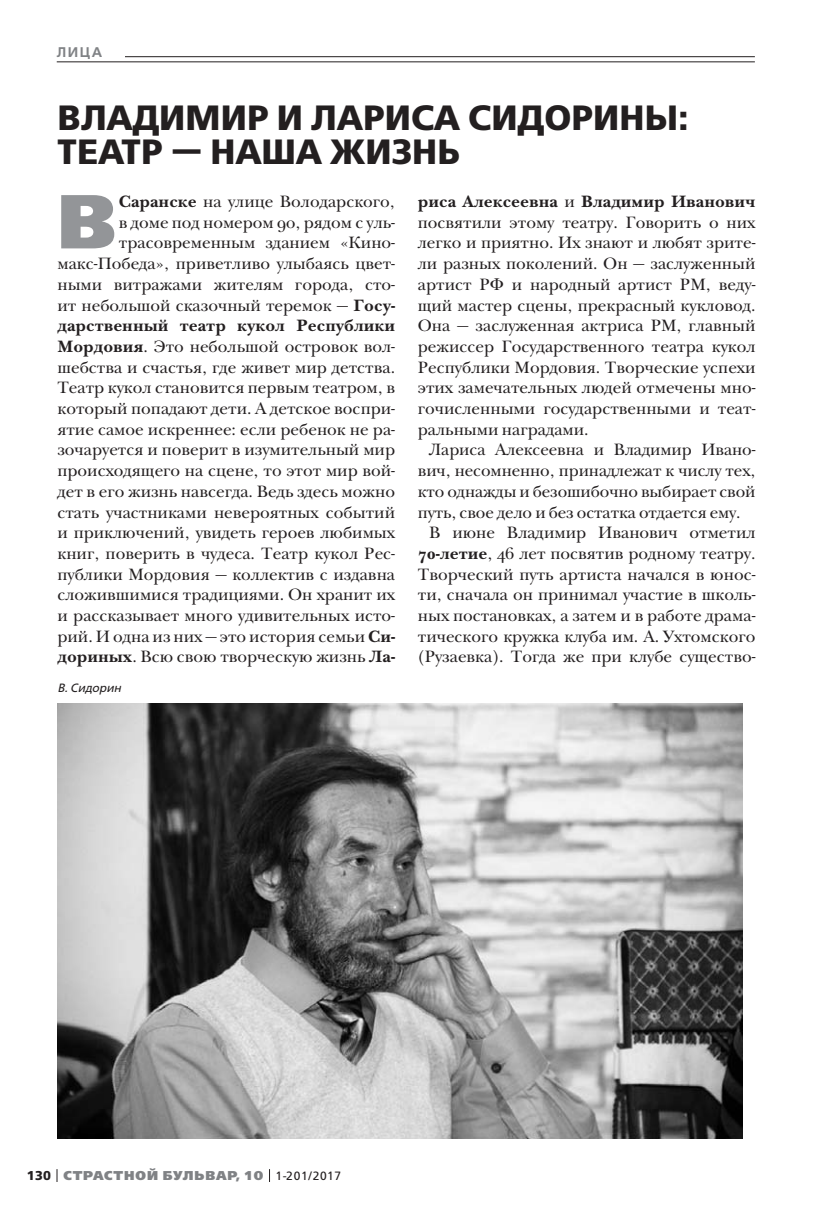
<style>
.page{position:relative;width:823px;height:1219px;background:#fff}
.page>*{position:absolute;margin:0;border:0;box-sizing:border-box;transform-origin:0 0}
.t1{font:800 76.2px "Free Set";color:#939598}
.t2{font:700 35px/34.6px "Free Set";letter-spacing:.005em;color:#231f20}
.t3{font:17px/20.6px "New Baskerville ITC";color:#231f20;text-align:right}
.t4{font:600 14px "Free Set";color:#808285}
.t5{font:800 12.8px "Free Set";letter-spacing:.07em;color:#808285}
.t6{font:italic 12px "Free Set";color:#231f20}
.s1{font-weight:700}
.s2{font-weight:700;color:#231f20}
.s3{font-weight:400;font-size:12px;color:#231f20}
</style>
<div class="page">
<svg style="left:57px;top:1169px;width:1px;height:13px"></svg>
<svg style="left:269px;top:1169px;width:1px;height:13px"></svg>
<hr style="left:57px;top:56px;width:697px;height:1px;background:#231f20">
<div style="left:57px;top:41px;width:68px;height:21px;background:#fff"></div>
<hr style="left:57px;top:62px;width:697px;height:1px;background:#231f20">
<img style="left:57px;top:704px;width:685px;height:434px">
<p class="t4" style="left:57px;top:45px;width:47px">ЛИЦА</p>
<h2 class="t2" style="left:58px;top:102px;width:632px">ВЛАДИМИР И ЛАРИСА СИДОРИНЫ:<br>ТЕАТР</h2>
<h2 class="t2" style="left:210px;top:137px;width:251px">НАША ЖИЗНЬ</h2>
<h1 class="t1" style="left:57px;top:185px;width:61px">В</h1>
<p class="t3" style="left:57px;top:193px;width:339px"><span class="s1">Саранске</span> на улице Володарского,<br>в доме под номером 90, рядом с уль&shy;трасовременным зданием «Кино&shy;макс-Победа», приветливо улыбаясь цвет&shy;ными витражами жителям города, сто&shy;ит небольшой сказочный теремок — <span class="s1">Госу&shy;дарственный театр кукол Республики Мордовия</span>. Это небольшой островок вол&shy;шебства и счастья, где живет мир детства.<br>Театр кукол становится первым театром, в который попадают дети. А детское воспри&shy;ятие самое искреннее: если ребенок не ра&shy;зочаруется и поверит в изумительный мир происходящего на сцене, то этот мир вой&shy;дет в его жизнь навсегда. Ведь здесь можно стать участниками невероятных событий и приключений, увидеть героев любимых книг, поверить в чудеса. Театр кукол Рес&shy;публики Мордовия — коллектив с издавна сложившимися традициями. Он хранит их и рассказывает много удивительных исто&shy;рий. И одна из них — это история семьи <span class="s1">Си&shy;дориных</span>. Всю свою творческую жизнь <span class="s1">Ла-</span></p>
<p class="t3" style="left:417px;top:193px;width:339px;text-align:justify"><span class="s1">риса Алексеевна</span> и <span class="s1">Владимир Иванович </span>посвятили этому театру. Говорить о них легко и приятно. Их знают и любят зрите&shy;ли разных поколений. Он — заслуженный артист РФ и народный артист РМ, веду&shy;щий мастер сцены, прекрасный кукловод.<br>Она — заслуженная актриса РМ, главный режиссер Государственного театра кукол Республики Мордовия. Творческие успехи этих замечательных людей отмечены мно&shy;гочисленными государственными и теат&shy;ральными наградами.</p>
<p class="t3" style="left:429px;top:441px;width:327px">Лариса Алексеевна и Владимир Ивано-</p>
<p class="t3" style="left:417px;top:462px;width:339px">вич, несомненно, принадлежат к числу тех,</p>
<p class="t3" style="left:417px;top:483px;width:339px">кто однажды и безошибочно выбирает свой</p>
<p class="t3" style="left:417px;top:503px;width:324px">путь, свое дело и без остатка отдается ему.</p>
<p class="t3" style="left:429px;top:524px;width:327px">В июне Владимир Иванович отметил</p>
<p class="t3" style="left:417px;top:545px;width:339px"><span class="s1">70-летие</span>, 46 лет посвятив родному театру.</p>
<p class="t3" style="left:417px;top:565px;width:339px">Творческий путь артиста начался в юнос-</p>
<p class="t3" style="left:417px;top:586px;width:339px">ти, сначала он принимал участие в школь-</p>
<p class="t3" style="left:417px;top:607px;width:339px">ных постановках, а затем и в работе драма-</p>
<p class="t3" style="left:417px;top:627px;width:339px">тического кружка клуба им. А. Ухтомского</p>
<p class="t3" style="left:417px;top:648px;width:339px">(Рузаевка). Тогда же при клубе существо-</p>
<p class="t6" style="left:57px;top:682px;width:65px">В. Сидорин</p>
<p class="t5" style="left:27px;top:1169px;width:315px"><span class="s2">130</span> СТРАСТНОЙ БУЛЬВАР, 10 <span class="s3">1-201/2017</span></p>
</div>
